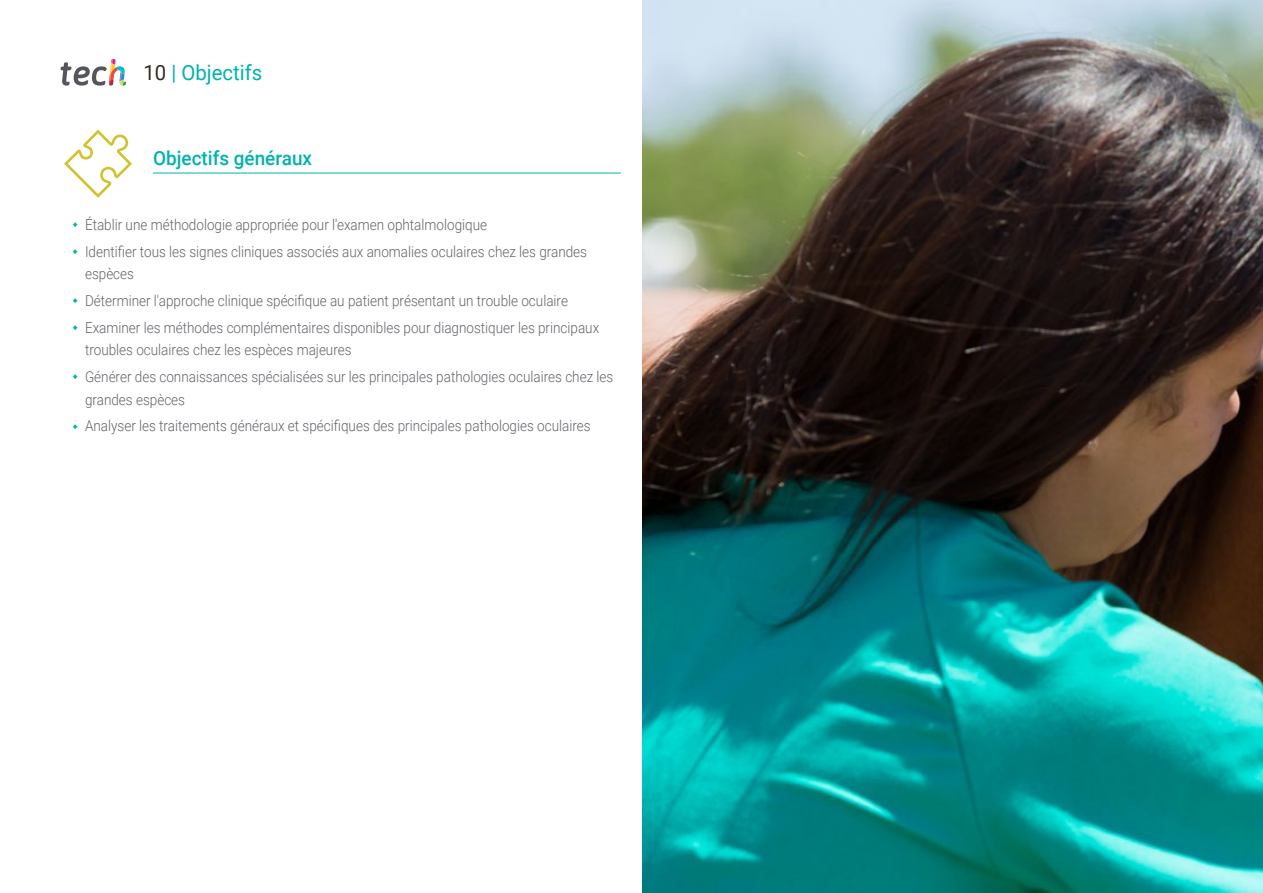
<style>
.page{position:relative;width:1263px;height:893px;background:#fff}
.page>*{position:absolute;margin:0;border:0;box-sizing:border-box;transform-origin:0 0}
.t1{font:21px "Roboto";color:#00b2af}
.t2{font:500 19.5px "Roboto";color:#00b2af}
.t3{font:300 15px/26.7px "Roboto";color:#61646a;scale:.9 1}
.s1{color:#312e20}
</style>
<div class="page">
<hr style="left:153px;top:173px;width:468px;height:1px;background:#00b2af">
<svg style="left:64px;top:130px;width:68px;height:68px"></svg>
<img style="left:642px;top:0;width:621px;height:893px">
<svg style="left:61px;top:59px;width:65px;height:27px"></svg>
<h1 class="t1" style="left:144px;top:57px;width:120px"><span class="s1">10</span> | Objectifs</h1>
<h2 class="t2" style="left:153px;top:144px;width:160px">Objectifs généraux</h2>
<p class="t3" style="left:85px;top:211px;width:559px">Établir une méthodologie appropriée pour l'examen ophtalmologique<br>Identifier tous les signes cliniques associés aux anomalies oculaires chez les grandes</p>
<p class="t3" style="left:85px;top:260px;width:573px">espèces<br>Déterminer l'approche clinique spécifique au patient présentant un trouble oculaire<br>Examiner les méthodes complémentaires disponibles pour diagnostiquer les principaux</p>
<p class="t3" style="left:85px;top:336px;width:588px">troubles oculaires chez les espèces majeures<br>Générer des connaissances spécialisées sur les principales pathologies oculaires chez les</p>
<p class="t3" style="left:85px;top:385px;width:563px">grandes espèces<br>Analyser les traitements généraux et spécifiques des principales pathologies oculaires</p>
</div>
